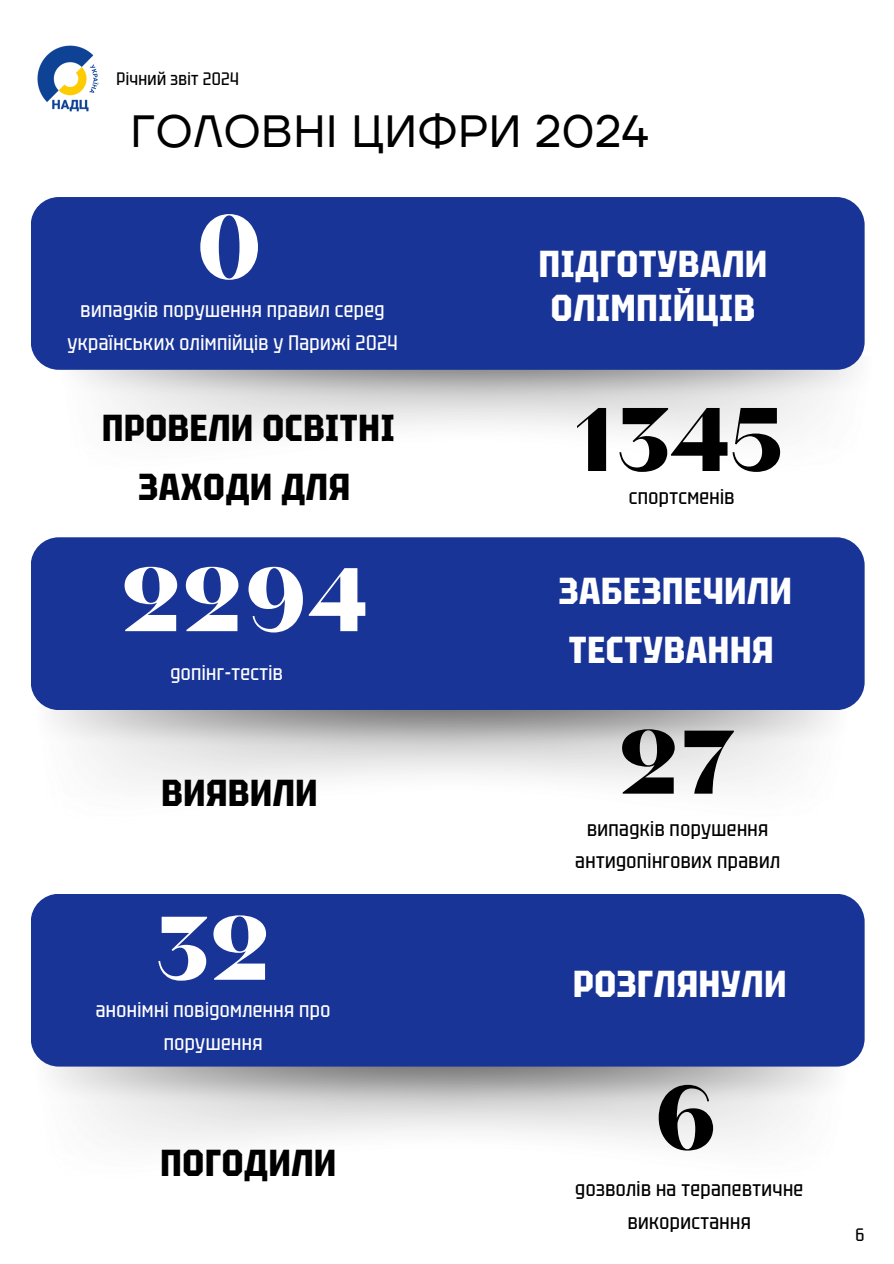
<style>
.page{position:relative;width:894px;height:1264px;background:#fff}
.page>*{position:absolute;margin:0;border:0;box-sizing:border-box;transform-origin:0 0}
.t1{font:90px "Kyiv Type Sans Black 3";letter-spacing:.02em;color:#000}
.t2{font:90px "Kyiv Type Sans Black 3";letter-spacing:.02em;color:#fff}
.t3{font:45px "TT Firs Neue";letter-spacing:.015em;color:#000}
.t4{font:700 semi-condensed 37.5px/43.8px "Tektur";letter-spacing:.02em;color:#fff;text-align:center}
.t5{font:700 semi-condensed 37.5px/58.5px "Tektur";letter-spacing:.02em;color:#000;text-align:center}
.t6{font:semi-condensed 21px/32.7px "Tektur";letter-spacing:.02em;color:#fff;text-align:center}
.t7{font:semi-condensed 21px/32.7px "Tektur";letter-spacing:.02em;color:#000;text-align:center}
.t8{font:semi-condensed 18px "Tektur";letter-spacing:.02em;color:#000}
</style>
<div class="page">
<img style="left:37px;top:46px;width:62px;height:66px">
<img style="left:43px;top:705px;width:807px;height:79px">
<img style="left:43px;top:1062px;width:807px;height:79px">
<img style="left:78px;top:356px;width:783px;height:78px">
<div style="left:31px;top:197px;width:833px;height:173px;background:#193497;border-radius:28px"></div>
<div style="left:31px;top:537px;width:833px;height:173px;background:#193497;border-radius:28px"></div>
<div style="left:31px;top:893px;width:833px;height:173px;background:#193497;border-radius:28px"></div>
<h4 class="t8" style="left:117px;top:67px;width:124px">Річний звіт 2024</h4>
<h3 class="t3" style="left:131px;top:105px;width:519px">ГОЛОВНІ ЦИФРИ 2024</h3>
<p class="t2" style="left:195px;top:188px;width:69px">0</p>
<h1 class="t6" style="left:67px;top:293px;width:332px">випадків порушення правил серед українських олімпійців у Парижі 2024</h1>
<h3 class="t5" style="left:102px;top:398px;width:294px">ПРОВЕЛИ ОСВІТНІ<br>ЗАХОДИ ДЛЯ</h3>
<h2 class="t2" style="left:122px;top:541px;width:245px">2294</h2>
<h3 class="t6" style="left:170px;top:656px;width:114px">допінг-тестів</h3>
<h3 class="t5" style="left:161px;top:764px;width:157px">ВИЯВИЛИ</h3>
<h4 class="t2" style="left:156px;top:889px;width:116px">32</h4>
<p class="t6" style="left:96px;top:993px;width:236px">анонімні повідомлення про порушення</p>
<h4 class="t5" style="left:161px;top:1133px;width:177px">ПОГОДИЛИ</h4>
<p class="t4" style="left:538px;top:242px;width:230px">ПІДГОТУВАЛИ<br>ОЛІМПІЙЦІВ</p>
<p class="t1" style="left:576px;top:381px;width:209px">1345</p>
<h4 class="t7" style="left:628px;top:480px;width:107px">спортсменів</h4>
<h1 class="t4" style="left:558px;top:562px;width:234px;line-height:58.5px;text-align:left">ЗАБЕЗПЕЧИЛИ<br>ТЕСТУВАННЯ</h1>
<p class="t1" style="left:619px;top:703px;width:117px">27</p>
<p class="t7" style="left:575px;top:812px;width:206px">випадків порушення антидопінгових правил</p>
<h4 class="t4" style="left:573px;top:962px;width:214px">РОЗГЛЯНУЛИ</h4>
<p class="t1" style="left:653px;top:1059px;width:65px">6</p>
<h3 class="t7" style="left:575px;top:1172px;width:229px">дозволів на терапевтичне використання</h3>
<p class="t8" style="left:855px;top:1222px;width:10px">6</p>
</div>
